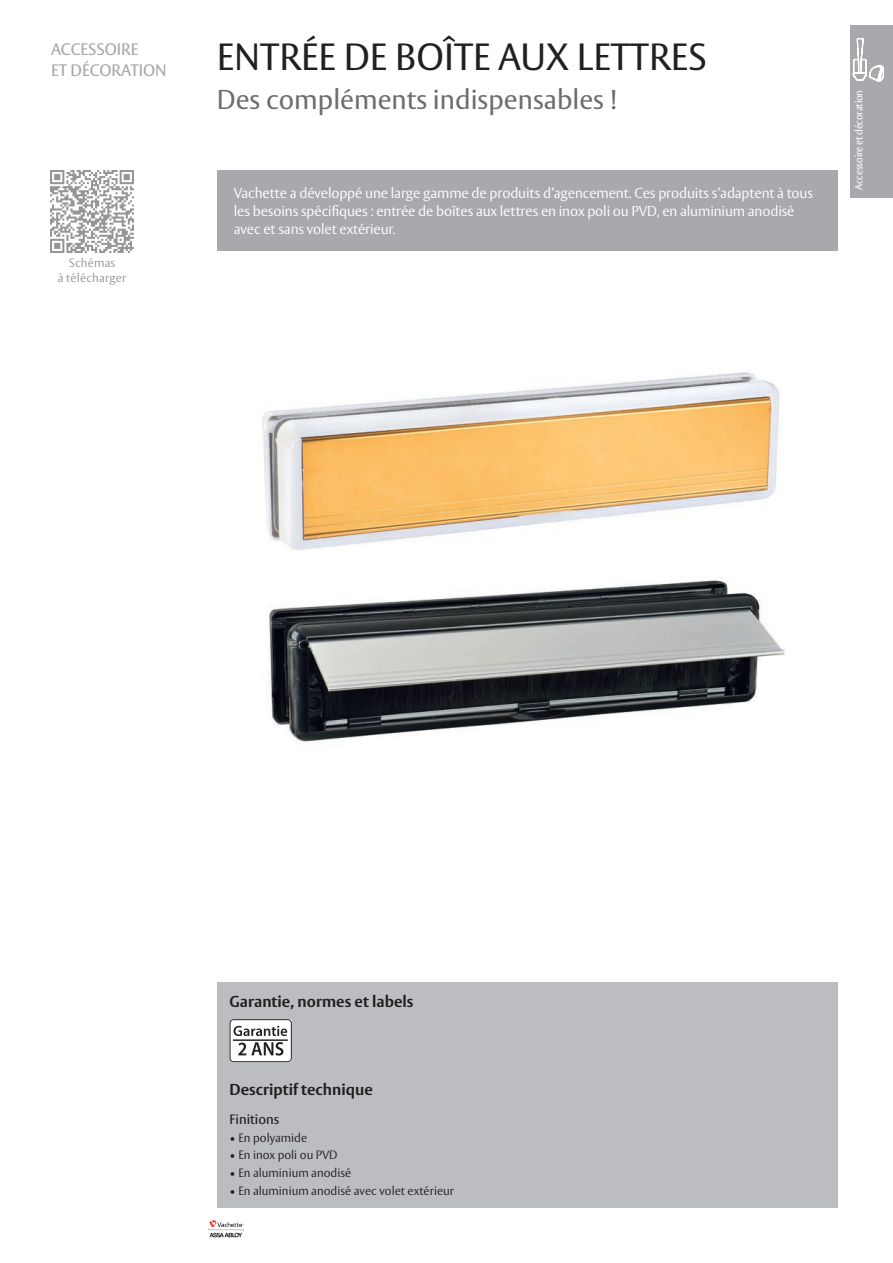
<style>
.page{position:relative;width:893px;height:1263px;background:#fff}
.page>*{position:absolute;margin:0;border:0;box-sizing:border-box;transform-origin:0 0}
.t1{font:37.5px "Vesta";color:#231f20}
.t2{font:27px "Vesta";color:#6c6d70}
.t3{font:500 16.5px/21px "Vesta";color:#a8a9ad}
.t4{font:700 15.75px "Vesta";color:#231f20}
.t5{font:300 14.25px/18px "Vesta";letter-spacing:-.01em;color:#fff}
.t6{font:500 13.5px "Vesta";color:#231f20}
.t7{font:300 12px "Vesta";color:#231f20}
.t8{font:300 12px/14.4px "Vesta";letter-spacing:.015em;color:#939598;text-align:center}
.t9{font:10.5px "Vesta";letter-spacing:-.025em;color:#fff;scale:.95 1}
</style>
<div class="page">
<svg style="left:208px;top:1220px;width:36px;height:17px"></svg>
<div style="left:850px;top:26px;width:43px;height:172px;background:#a8a9ad"></div>
<svg style="left:853px;top:38px;width:31px;height:44px"></svg>
<img style="left:50px;top:170px;width:84px;height:83px">
<div style="left:217px;top:170px;width:621px;height:81px;background:#a8a9ad"></div>
<div style="left:217px;top:982px;width:621px;height:226px;background:#bcbdc0"></div>
<div style="left:230px;top:1020px;width:61px;height:42px;background:#fff;border-radius:4px"></div>
<div style="left:230px;top:1019px;width:62px;height:43px;border:1px solid #231f20;border-radius:4px"></div>
<svg style="left:234px;top:1026px;width:53px;height:10px"></svg>
<hr style="left:233px;top:1039px;width:55px;height:2px;background:#231f20">
<svg style="left:238px;top:1042px;width:45px;height:14px"></svg>
<img style="left:262px;top:372px;width:518px;height:179px">
<img style="left:268px;top:577px;width:518px;height:166px">
<p class="t3" style="left:51px;top:39px;width:117px">ACCESSOIRE<br>ET DÉCORATION</p>
<p class="t1" style="left:217px;top:35px;width:492px">ENTRÉE DE BOÎTE AUX LETTRES</p>
<p class="t2" style="left:217px;top:84px;width:402px">Des compléments indispensables !</p>
<p class="t8" style="left:58px;top:257px;width:70px">Schémas<br>à télécharger</p>
<p class="t5" style="left:234px;top:184px;width:581px">Vachette a développé une large gamme de produits d’agencement. Ces produits s’adaptent à tous les besoins spécifiques : entrée de boîtes aux lettres en inox poli ou PVD, en aluminium anodisé avec et sans volet extérieur.</p>
<p class="t9" style="left:852px;top:190px;width:107px;rotate:-90deg">Accessoire et décoration</p>
<p class="t4" style="left:230px;top:991px;width:185px">Garantie, normes et labels</p>
<p class="t4" style="left:230px;top:1080px;width:145px">Descriptif technique</p>
<p class="t6" style="left:230px;top:1111px;width:51px">Finitions</p>
<p class="t7" style="left:230px;top:1130px;width:79px">• En polyamide</p>
<p class="t7" style="left:230px;top:1148px;width:109px">• En inox poli ou PVD</p>
<p class="t7" style="left:230px;top:1166px;width:123px">• En aluminium anodisé</p>
<p class="t7" style="left:230px;top:1183px;width:226px">• En aluminium anodisé avec volet extérieur</p>
</div>
